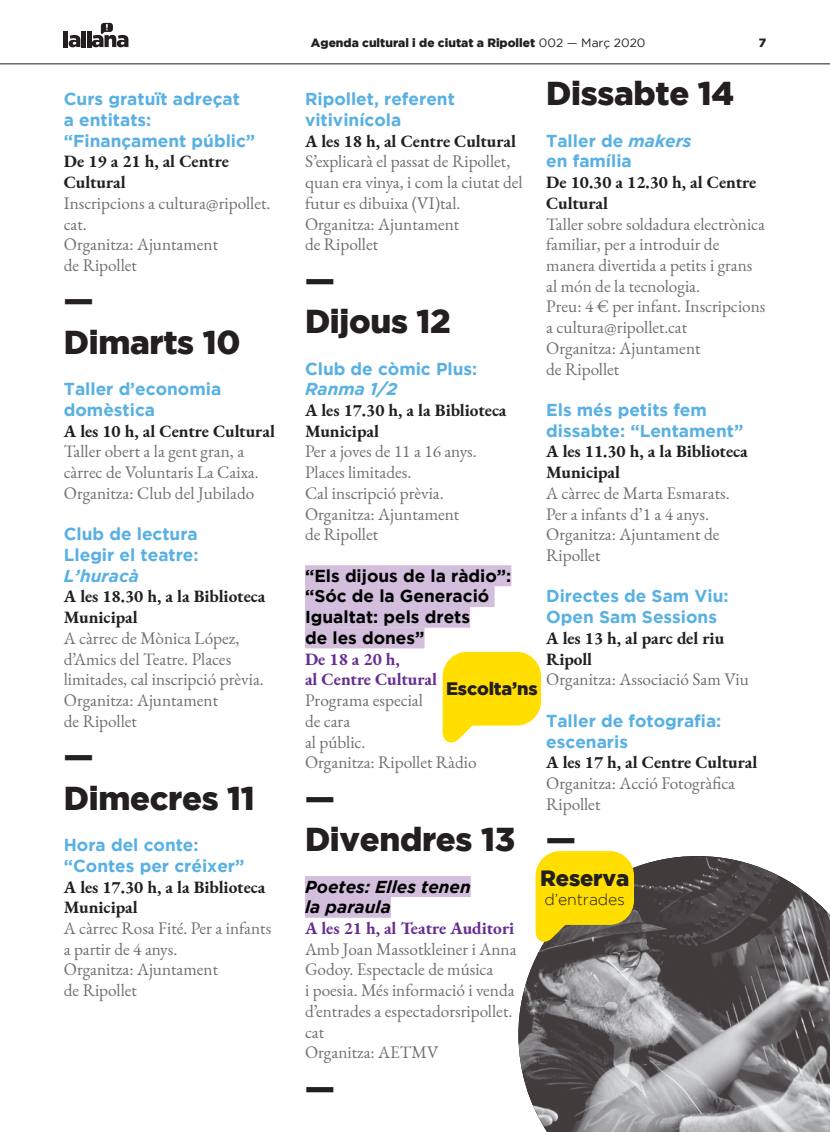
<style>
.page{position:relative;width:830px;height:1132px;background:#fff}
.page>*{position:absolute;margin:0;border:0;box-sizing:border-box;transform-origin:0 0}
.t1{font:900 33px/41.4px "Gotham";letter-spacing:-.01em;color:#231f20}
.t2{font:900 22.05px "Gotham";letter-spacing:-.01em;color:#231f20}
.t3{font:900 18px "Gotham";letter-spacing:-.01em;color:#231f20}
.t4{font:17.25px/20.7px "EB Garamond";color:#6d6f71}
.t5{font:700 17.25px/20.7px "Gotham";color:#58b0e3}
.t6{font:700 17.25px/20.7px "EB Garamond";color:#231f20}
.t7{font:700 17.25px/20.7px "Gotham";color:#000}
.t8{font:700 17.25px/20.7px "EB Garamond";color:#662d91}
.t9{font:italic 700 17.25px/20.7px "Gotham";color:#000}
.t10{font:italic 700 17.25px "Gotham";color:#58b0e3}
.t11{font:300 15.75px "Gotham";letter-spacing:-.01em;color:#231f20}
.t12{font:900 12px "Gotham";color:#231f20}
.s1{font-weight:400}
.s2{font-style:italic}
</style>
<div class="page">
<hr style="left:0;top:64px;width:829px;height:1px;background:#231f20">
<hr style="left:64px;top:31px;width:4px;height:16px;background:#231f20">
<svg style="left:69px;top:35px;width:11px;height:12px"></svg>
<hr style="left:87px;top:31px;width:4px;height:16px;background:#231f20">
<svg style="left:92px;top:23px;width:36px;height:24px"></svg>
<div style="left:81px;top:31px;width:5px;height:16px;background:#231f20"></div>
<div style="left:305px;top:565px;width:206px;height:21px;background:#d3bfdd"></div>
<div style="left:305px;top:585px;width:189px;height:21px;background:#d3bfdd"></div>
<div style="left:305px;top:606px;width:165px;height:21px;background:#d3bfdd"></div>
<div style="left:305px;top:627px;width:119px;height:21px;background:#d3bfdd"></div>
<div style="left:305px;top:875px;width:165px;height:21px;background:#d3bfdd"></div>
<div style="left:305px;top:896px;width:85px;height:21px;background:#d3bfdd"></div>
<img style="left:518px;top:856px;width:311px;height:275px">
<svg style="left:442px;top:651px;width:99px;height:92px"></svg>
<svg style="left:535px;top:851px;width:98px;height:94px;background:#e0c519"></svg>
<p class="t5" style="left:64px;top:88px;width:193px">Curs gratuït adreçat<br>a entitats: “Finançament públic”</p>
<p class="t6" style="left:64px;top:151px;width:166px">De 19 a 21 h, al Centre<br>Cultural</p>
<p class="t4" style="left:64px;top:193px;width:208px">Inscripcions a cultura@ripollet. cat.<br>Organitza: Ajuntament<br>de Ripollet</p>
<h1 class="t1" style="left:64px;top:279px;width:178px">—<br>Dimarts 10</h1>
<p class="t5" style="left:64px;top:378px;width:159px">Taller d’economia domèstica</p>
<p class="t6" style="left:64px;top:420px;width:212px">A les 10 h, al Centre Cultural</p>
<p class="t4" style="left:64px;top:441px;width:196px">Taller obert a la gent gran, a càrrec de Voluntaris La Caixa.<br>Organitza: Club del Jubilado</p>
<p class="t5" style="left:64px;top:523px;width:136px">Club de lectura<br>Llegir el teatre:</p>
<p class="t10" style="left:64px;top:565px;width:76px">L’huracà</p>
<p class="t6" style="left:64px;top:585px;width:203px">A les 18.30 h, a la Biblioteca<br>Municipal</p>
<p class="t4" style="left:64px;top:627px;width:201px">A càrrec de Mònica López, d’Amics del Teatre. Places limitades, cal inscripció prèvia.<br>Organitza: Ajuntament<br>de Ripollet</p>
<h1 class="t1" style="left:64px;top:734px;width:192px">—<br>Dimecres 11</h1>
<p class="t5" style="left:64px;top:833px;width:182px">Hora del conte: “Contes per créixer”</p>
<p class="t6" style="left:64px;top:875px;width:203px">A les 17.30 h, a la Biblioteca<br>Municipal</p>
<p class="t4" style="left:64px;top:917px;width:209px">A càrrec Rosa Fité. Per a infants a partir de 4 anys.<br>Organitza: Ajuntament<br>de Ripollet</p>
<p class="t12" style="left:311px;top:36px;width:336px">Agenda cultural i de ciutat a Ripollet <span class="s1">002 — Març 2020</span></p>
<p class="t12" style="left:758px;top:36px;width:9px">7</p>
<h1 class="t1" style="left:546px;top:72px;width:189px">Dissabte 14</h1>
<p class="t5" style="left:546px;top:130px;width:147px">Taller de <span class="s2">makers </span>en família</p>
<p class="t6" style="left:546px;top:171px;width:211px">De 10.30 a 12.30 h, al Centre<br>Cultural</p>
<p class="t4" style="left:546px;top:213px;width:221px">Taller sobre soldadura electrònica familiar, per a introduir de manera divertida a petits i grans al món de la tecnologia.<br>Preu: 4 € per infant. Inscripcions a cultura@ripollet.cat<br>Organitza: Ajuntament<br>de Ripollet</p>
<p class="t5" style="left:546px;top:399px;width:198px">Els més petits fem dissabte: “Lentament”</p>
<p class="t6" style="left:546px;top:441px;width:203px">A les 11.30 h, a la Biblioteca<br>Municipal</p>
<p class="t4" style="left:546px;top:482px;width:185px">A càrrec de Marta Esmarats.<br>Per a infants d’1 a 4 anys.<br>Organitza: Ajuntament de<br>Ripollet</p>
<p class="t5" style="left:546px;top:585px;width:184px">Directes de Sam Viu:<br>Open Sam Sessions</p>
<p class="t6" style="left:546px;top:627px;width:179px">A les 13 h, al parc del riu<br>Ripoll</p>
<p class="t4" style="left:546px;top:669px;width:204px">Organitza: Associació Sam Viu</p>
<p class="t5" style="left:546px;top:709px;width:177px">Taller de fotografia: escenaris</p>
<p class="t6" style="left:546px;top:751px;width:212px">A les 17 h, al Centre Cultural</p>
<p class="t4" style="left:546px;top:772px;width:190px">Organitza: Acció Fotogràfica<br>Ripollet</p>
<h1 class="t1" style="left:546px;top:817px;width:31px">—</h1>
<p class="t5" style="left:305px;top:88px;width:151px">Ripollet, referent vitivinícola</p>
<p class="t6" style="left:305px;top:130px;width:212px">A les 18 h, al Centre Cultural</p>
<p class="t4" style="left:305px;top:151px;width:219px">S’explicarà el passat de Ripollet, quan era vinya, i com la ciutat del futur es dibuixa (VI)tal.<br>Organitza: Ajuntament<br>de Ripollet</p>
<h1 class="t1" style="left:305px;top:258px;width:147px">—<br>Dijous 12</h1>
<p class="t5" style="left:305px;top:357px;width:174px">Club de còmic Plus:</p>
<p class="t10" style="left:305px;top:379px;width:94px">Ranma 1/2</p>
<p class="t6" style="left:305px;top:399px;width:203px">A les 17.30 h, a la Biblioteca<br>Municipal</p>
<p class="t4" style="left:305px;top:441px;width:173px">Per a joves de 11 a 16 anys.<br>Places limitades.<br>Cal inscripció prèvia.<br>Organitza: Ajuntament de Ripollet</p>
<p class="t7" style="left:305px;top:564px;width:208px">“Els dijous de la ràdio”: “Sóc de la Generació<br>Igualtat: pels drets<br>de les dones”</p>
<p class="t8" style="left:305px;top:648px;width:133px">De 18 a 20 h,<br>al Centre Cultural</p>
<p class="t4" style="left:305px;top:689px;width:173px">Programa especial<br>de cara<br>al públic.<br>Organitza: Ripollet Ràdio</p>
<h1 class="t1" style="left:305px;top:776px;width:211px">—<br>Divendres 13</h1>
<p class="t9" style="left:305px;top:875px;width:167px">Poetes: Elles tenen la paraula</p>
<p class="t8" style="left:305px;top:917px;width:211px">A les 21 h, al Teatre Auditori</p>
<p class="t4" style="left:305px;top:938px;width:213px">Amb Joan Massotkleiner i Anna<br>Godoy. Espectacle de música<br>i poesia. Més informació i venda d’entrades a espectadorsripollet. cat<br>Organitza: AETMV</p>
<h1 class="t1" style="left:305px;top:1066px;width:31px">—</h1>
<p class="t3" style="left:446px;top:677px;width:93px">Escolta’ns</p>
<p class="t2" style="left:540px;top:865px;width:90px">Reserva</p>
<p class="t11" style="left:544px;top:890px;width:82px">d’entrades</p>
</div>
